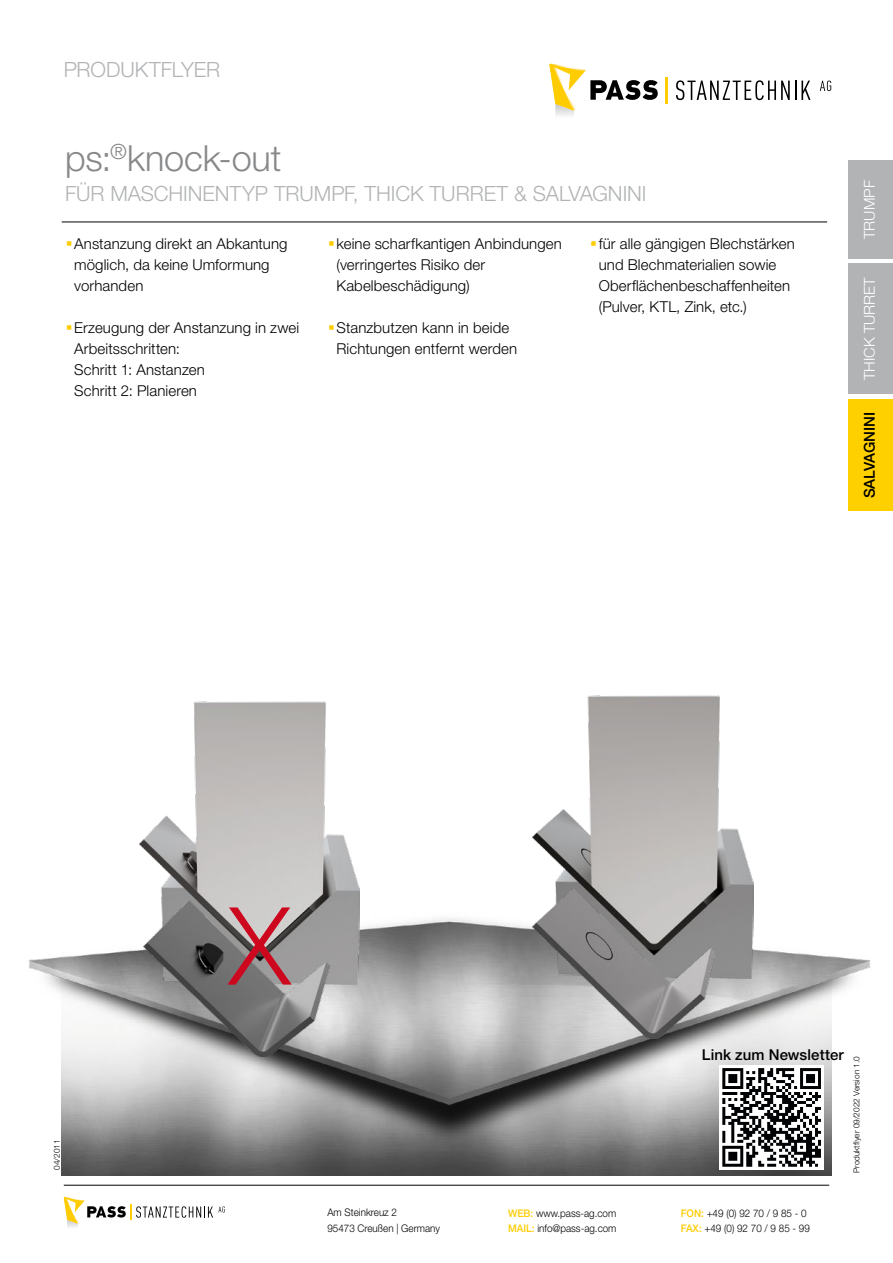
<style>
.page{position:relative;width:893px;height:1263px;background:#fff}
.page>*{position:absolute;margin:0;border:0;box-sizing:border-box;transform-origin:0 0}
.t1{font:300 108px "Helvetica Neue LT Std";color:#cd071e}
.t2{font:300 36px "Helvetica Neue LT Std";letter-spacing:-.005em;color:#87888a}
.t3{font:300 21px "Helvetica Neue LT Std";letter-spacing:-.005em;color:#b1b3b4}
.t4{font:300 15px/21px "Helvetica Neue LT Std";letter-spacing:.005em;color:#000}
.t5{font:500 15px "Helvetica Neue LT Std";color:#000}
.t6{font:300 15px "Helvetica Neue LT Std";color:#fff}
.t7{font:300 10.5px/15px "Helvetica Neue LT Std";color:#000;scale:.94 1}
.t8{font:300 8.25px "Helvetica Neue LT Std";color:#000}
.s1{font-weight:500;color:#fecc00}
</style>
<div class="page">
<svg style="left:64px;top:1197px;width:161px;height:30px"></svg>
<div style="left:848px;top:161px;width:45px;height:98px;background:#b1b3b4"></div>
<div style="left:848px;top:264px;width:45px;height:130px;background:#b1b3b4"></div>
<div style="left:848px;top:399px;width:45px;height:111px;background:#ffd000"></div>
<svg style="left:676px;top:80px;width:134px;height:20px"></svg>
<svg style="left:820px;top:81px;width:11px;height:10px"></svg>
<svg style="left:549px;top:64px;width:109px;height:47px"></svg>
<hr style="left:665px;top:77px;width:2px;height:27px;background:#fecc00">
<hr style="left:64px;top:1185px;width:765px;height:1px;background:#000">
<img style="left:62px;top:1166px;width:769px;height:9px">
<img style="left:28px;top:836px;width:843px;height:330px">
<img style="left:533px;top:696px;width:220px;height:282px">
<img style="left:533px;top:888px;width:182px;height:150px">
<img style="left:140px;top:701px;width:219px;height:283px">
<img style="left:144px;top:900px;width:185px;height:157px">
<hr style="left:62px;top:222px;width:765px;height:1px;background:#000">
<div style="left:719px;top:1065px;width:105px;height:105px;background:#fff"></div>
<svg style="left:722px;top:1068px;width:99px;height:99px"></svg>
<h3 class="t3" style="left:64px;top:56px;width:158px">PRODUKTFLYER</h3>
<h2 class="t2" style="left:65px;top:136px;width:218px">ps:<sup>®</sup>knock-out</h2>
<h3 class="t3" style="left:65px;top:181px;width:583px">FÜR MASCHINENTYP TRUMPF, THICK TURRET &amp; SALVAGNINI</h3>
<p class="t4" style="left:74px;top:233px;width:215px">Anstanzung direkt an Abkantung möglich, da keine Umformung vorhanden</p>
<p class="t4" style="left:74px;top:317px;width:227px">Erzeugung der Anstanzung in zwei<br>Arbeitsschritten:<br>Schritt 1: Anstanzen<br>Schritt 2: Planieren</p>
<p class="t4" style="left:336px;top:233px;width:227px">keine scharfkantigen Anbindungen (verringertes Risiko der<br>Kabelbeschädigung)</p>
<p class="t4" style="left:336px;top:317px;width:182px">Stanzbutzen kann in beide<br>Richtungen entfernt werden</p>
<p class="t4" style="left:599px;top:233px;width:198px">für alle gängigen Blechstärken und Blechmaterialien sowie<br>Oberflächenbeschaffenheiten (Pulver, KTL, Zink, etc.)</p>
<p class="t6" style="left:860px;top:239px;width:60px;rotate:-90deg">TRUMPF</p>
<p class="t6" style="left:860px;top:380px;width:104px;rotate:-90deg">THICK TURRET</p>
<p class="t5" style="left:860px;top:498px;width:88px;rotate:-90deg">SALVAGNINI</p>
<p class="t8" style="left:52px;top:1170px;width:32px;rotate:-90deg">04/2011</p>
<h1 class="t1" style="left:229px;top:880px;width:63px">X</h1>
<p class="t7" style="left:327px;top:1205px;width:121px">Am Steinkreuz 2<br>95473 Creußen | Germany</p>
<p class="t7" style="left:508px;top:1205px;width:117px"><span class="s1">WEB:</span> www.pass-ag.com<br><span class="s1">MAIL:</span> info@pass-ag.com</p>
<p class="t5" style="left:702px;top:1046px;width:143px">Link zum Newsletter</p>
<p class="t8" style="left:851px;top:1173px;width:118px;rotate:-90deg">Produktflyer 09/2022 Version 1.0</p>
<p class="t7" style="left:681px;top:1205px;width:139px"><span class="s1">FON:</span> +49 (0) 92 70 / 9 85 - 0<br><span class="s1">FAX:</span> +49 (0) 92 70 / 9 85 - 99</p>
</div>
